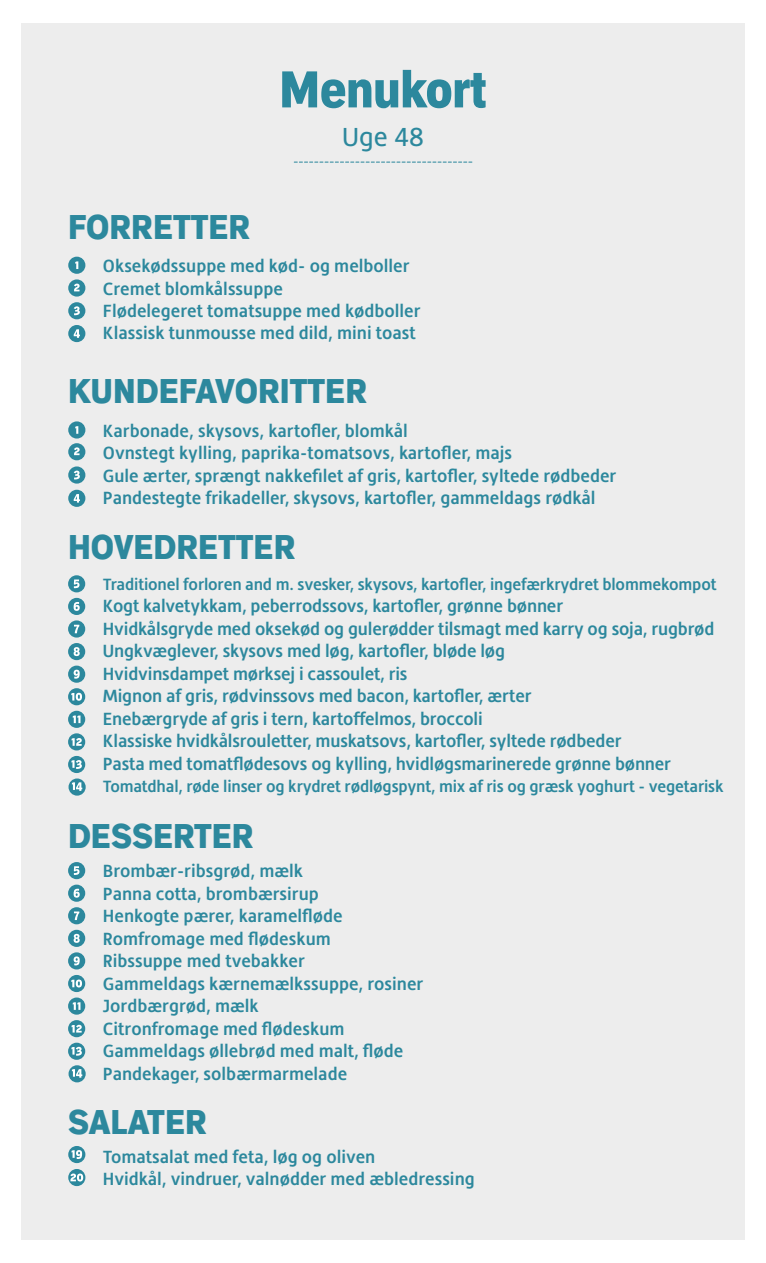
<style>
.page{position:relative;width:766px;height:1263px;background:#fff}
.page>*{position:absolute;margin:0;border:0;box-sizing:border-box;transform-origin:0 0}
.t1{font:900 condensed 51px "Embarcadero MVB Pro";color:#2c889d}
.t2{font:900 condensed 33.9px "Embarcadero MVB Pro";color:#2c889d}
.t3{font:27px "Hedley New";color:#2c889d}
.t4{font:500 18.3px/22.5px "Hedley New";color:#2c889d}
.t5{font:500 16.8px "Hedley New";letter-spacing:-.01em;color:#2c889d}
</style>
<div class="page">
<div style="left:22px;top:23px;width:722px;height:1216px;background:#ededed"></div>
<div style="left:68px;top:421px;width:17px;height:18px;background:#2c889d;border-radius:50%"></div>
<svg style="left:75px;top:426px;width:3px;height:8px"></svg>
<div style="left:68px;top:257px;width:17px;height:17px;background:#2c889d;border-radius:50%"></div>
<svg style="left:75px;top:261px;width:3px;height:8px"></svg>
<div style="left:68px;top:443px;width:17px;height:17px;background:#2c889d;border-radius:50%"></div>
<svg style="left:74px;top:447px;width:6px;height:8px"></svg>
<div style="left:68px;top:279px;width:17px;height:18px;background:#2c889d;border-radius:50%"></div>
<svg style="left:74px;top:284px;width:6px;height:7px"></svg>
<div style="left:68px;top:466px;width:17px;height:18px;background:#2c889d;border-radius:50%"></div>
<svg style="left:74px;top:471px;width:6px;height:8px"></svg>
<div style="left:68px;top:302px;width:17px;height:17px;background:#2c889d;border-radius:50%"></div>
<svg style="left:74px;top:306px;width:6px;height:9px"></svg>
<div style="left:68px;top:490px;width:17px;height:17px;background:#2c889d;border-radius:50%"></div>
<svg style="left:74px;top:494px;width:6px;height:9px"></svg>
<div style="left:68px;top:325px;width:17px;height:17px;background:#2c889d;border-radius:50%"></div>
<svg style="left:74px;top:329px;width:6px;height:9px"></svg>
<div style="left:68px;top:575px;width:17px;height:17px;background:#2c889d;border-radius:50%"></div>
<svg style="left:74px;top:579px;width:5px;height:9px"></svg>
<div style="left:68px;top:862px;width:17px;height:17px;background:#2c889d;border-radius:50%"></div>
<svg style="left:74px;top:866px;width:5px;height:9px"></svg>
<div style="left:68px;top:598px;width:17px;height:17px;background:#2c889d;border-radius:50%"></div>
<svg style="left:74px;top:602px;width:6px;height:9px"></svg>
<div style="left:68px;top:885px;width:17px;height:17px;background:#2c889d;border-radius:50%"></div>
<svg style="left:74px;top:889px;width:6px;height:9px"></svg>
<div style="left:68px;top:620px;width:17px;height:18px;background:#2c889d;border-radius:50%"></div>
<svg style="left:74px;top:625px;width:5px;height:8px"></svg>
<div style="left:68px;top:907px;width:17px;height:17px;background:#2c889d;border-radius:50%"></div>
<svg style="left:74px;top:911px;width:5px;height:9px"></svg>
<div style="left:68px;top:643px;width:17px;height:17px;background:#2c889d;border-radius:50%"></div>
<svg style="left:74px;top:647px;width:6px;height:9px"></svg>
<div style="left:68px;top:930px;width:17px;height:17px;background:#2c889d;border-radius:50%"></div>
<svg style="left:74px;top:934px;width:6px;height:9px"></svg>
<div style="left:68px;top:666px;width:17px;height:17px;background:#2c889d;border-radius:50%"></div>
<svg style="left:74px;top:670px;width:6px;height:9px"></svg>
<div style="left:68px;top:952px;width:17px;height:17px;background:#2c889d;border-radius:50%"></div>
<svg style="left:74px;top:956px;width:6px;height:9px"></svg>
<div style="left:68px;top:688px;width:17px;height:17px;background:#2c889d;border-radius:50%"></div>
<svg style="left:71px;top:693px;width:11px;height:8px"></svg>
<div style="left:68px;top:975px;width:17px;height:17px;background:#2c889d;border-radius:50%"></div>
<svg style="left:71px;top:979px;width:11px;height:8px"></svg>
<div style="left:68px;top:711px;width:17px;height:17px;background:#2c889d;border-radius:50%"></div>
<svg style="left:73px;top:715px;width:8px;height:8px"></svg>
<div style="left:68px;top:997px;width:17px;height:18px;background:#2c889d;border-radius:50%"></div>
<svg style="left:73px;top:1002px;width:8px;height:8px"></svg>
<div style="left:68px;top:733px;width:17px;height:17px;background:#2c889d;border-radius:50%"></div>
<svg style="left:72px;top:738px;width:10px;height:8px"></svg>
<svg style="left:68px;top:1020px;width:17px;height:17px"></svg>
<svg style="left:72px;top:1025px;width:10px;height:7px"></svg>
<div style="left:68px;top:756px;width:17px;height:17px;background:#2c889d;border-radius:50%"></div>
<svg style="left:71px;top:760px;width:11px;height:9px"></svg>
<div style="left:68px;top:1043px;width:17px;height:17px;background:#2c889d;border-radius:50%"></div>
<svg style="left:71px;top:1047px;width:11px;height:9px"></svg>
<svg style="left:68px;top:778px;width:18px;height:18px"></svg>
<svg style="left:72px;top:782px;width:10px;height:9px"></svg>
<div style="left:68px;top:1065px;width:18px;height:17px;background:#2c889d;border-radius:50%"></div>
<svg style="left:72px;top:1069px;width:10px;height:9px"></svg>
<div style="left:68px;top:1146px;width:17px;height:17px;background:#2c889d;border-radius:50%"></div>
<svg style="left:68px;top:1169px;width:17px;height:17px"></svg>
<svg style="left:71px;top:1150px;width:11px;height:9px"></svg>
<svg style="left:70px;top:1173px;width:13px;height:8px"></svg>
<svg style="left:294px;top:162px;width:178px;height:1px"></svg>
<h2 class="t2" style="left:68px;top:203px;width:183px">FORRETTER</h2>
<h1 class="t1" style="left:279px;top:53px;width:209px">Menukort</h1>
<h3 class="t3" style="left:342px;top:122px;width:83px">Uge 48</h3>
<p class="t4" style="left:103px;top:254px;width:319px">Oksekødssuppe med kød- og melboller Cremet blomkålssuppe<br>Flødelegeret tomatsuppe med kødboller Klassisk tunmousse med dild, mini toast</p>
<h2 class="t2" style="left:68px;top:367px;width:300px">KUNDEFAVORITTER</h2>
<p class="t4" style="left:103px;top:419px;width:515px">Karbonade, skysovs, kartofler, blomkål<br>Ovnstegt kylling, paprika-tomatsovs, kartofler, majs<br>Gule ærter, sprængt nakkefilet af gris, kartofler, syltede rødbeder Pandestegte frikadeller, skysovs, kartofler, gammeldags rødkål</p>
<h2 class="t2" style="left:68px;top:522px;width:228px">HOVEDRETTER</h2>
<p class="t5" style="left:103px;top:574px;width:615px">Traditionel forloren and m. svesker, skysovs, kartofler, ingefærkrydret blommekompot</p>
<p class="t4" style="left:103px;top:595px;width:613px">Kogt kalvetykkam, peberrodssovs, kartofler, grønne bønner<br>Hvidkålsgryde med oksekød og gulerødder tilsmagt med karry og soja, rugbrød Ungkvæglever, skysovs med løg, kartofler, bløde løg<br>Hvidvinsdampet mørksej i cassoulet, ris<br>Mignon af gris, rødvinssovs med bacon, kartofler, ærter<br>Enebærgryde af gris i tern, kartoffelmos, broccoli<br>Klassiske hvidkålsrouletter, muskatsovs, kartofler, syltede rødbeder<br>Pasta med tomatflødesovs og kylling, hvidløgsmarinerede grønne bønner</p>
<p class="t5" style="left:103px;top:777px;width:622px">Tomatdhal, røde linser og krydret rødløgspynt, mix af ris og græsk yoghurt - vegetarisk</p>
<h2 class="t2" style="left:68px;top:812px;width:186px">DESSERTER</h2>
<p class="t4" style="left:103px;top:860px;width:322px">Brombær-ribsgrød, mælk<br>Panna cotta, brombærsirup<br>Henkogte pærer, karamelfløde<br>Romfromage med flødeskum<br>Ribssuppe med tvebakker<br>Gammeldags kærnemælkssuppe, rosiner<br>Jordbærgrød, mælk<br>Citronfromage med flødeskum<br>Gammeldags øllebrød med malt, fløde<br>Pandekager, solbærmarmelade</p>
<h2 class="t2" style="left:68px;top:1097px;width:140px">SALATER</h2>
<p class="t4" style="left:103px;top:1145px;width:373px">Tomatsalat med feta, løg og oliven<br>Hvidkål, vindruer, valnødder med æbledressing</p>
</div>
